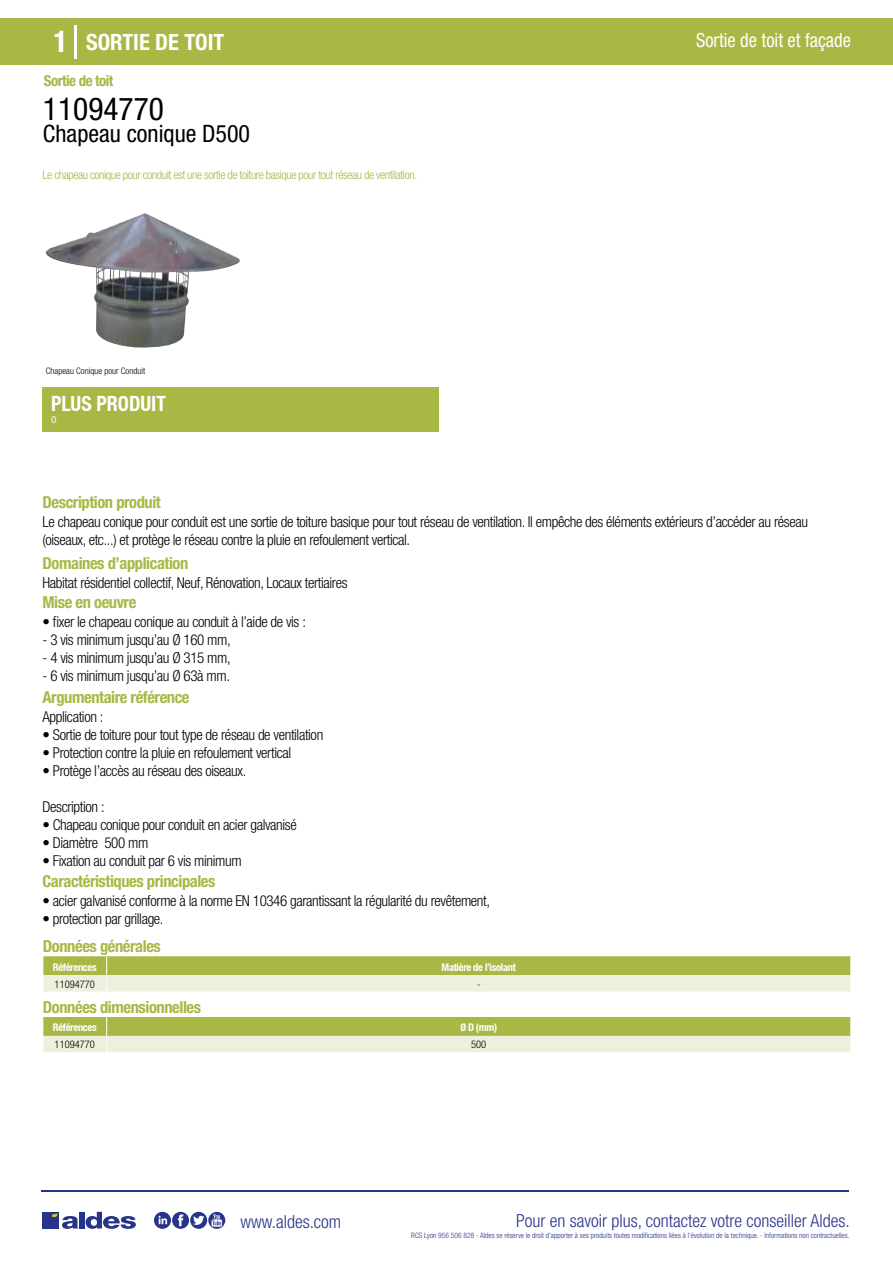
<style>
.page{position:relative;width:893px;height:1263px;background:#fff}
.page>*{position:absolute;margin:0;border:0;box-sizing:border-box;transform-origin:0 0}
.t1{font:condensed 31.5px "Helvetica Neue LT Std";color:#000}
.t2{font:condensed 24px "Helvetica Neue LT Std";color:#000}
.t3{font:700 condensed 22.5px "Helvetica Neue LT Std";color:#fff}
.t4{font:700 condensed 21px "Helvetica Neue";color:#fff;scale:.95 1}
.t5{font:condensed 19.5px "Helvetica Neue LT Std";color:#fff;scale:.95 1}
.t6{font:300 condensed 18px "Helvetica Neue";color:#28348b}
.t7{font:700 condensed 16.5px "Helvetica Neue LT Std";letter-spacing:-.025em;color:#a9b745}
.t8{font:300 condensed 15px/18px "Helvetica Neue LT Std";letter-spacing:-.025em;color:#000}
.t9{font:700 condensed 15px "Helvetica Neue LT Std";letter-spacing:-.035em;color:#a9b745}
.t10{font:300 condensed 12px "Helvetica Neue LT Std";letter-spacing:-.035em;color:#a9b745}
.t11{font:700 condensed 10.5px "Helvetica Neue";letter-spacing:-.03em;color:#fff}
.t12{font:300 condensed 10.5px "Helvetica Neue";color:#000}
.t13{font:10.5px "Myriad Pro";color:#fff}
.t14{font:300 condensed 9px "Helvetica Neue";color:#000}
.t15{font:300 condensed 7.5px "Helvetica Neue";color:#28348b}
.s1{font-size:30px}
</style>
<div class="page">
<div style="left:0;top:18px;width:893px;height:46px;background:#a9b745"></div>
<div style="left:43px;top:387px;width:396px;height:45px;background:#a9b745"></div>
<hr style="left:74px;top:25px;width:2px;height:33px;background:#fff">
<svg style="left:45px;top:213px;width:195px;height:135px"></svg>
<svg style="left:43px;top:956px;width:808px;height:36px;background:#cad28e"></svg>
<svg style="left:43px;top:1017px;width:808px;height:35px;background:#c8d18b"></svg>
<hr style="left:41px;top:1190px;width:808px;height:1px;background:#28348b">
<svg style="left:154px;top:1212px;width:71px;height:17px"></svg>
<div style="left:42px;top:1212px;width:17px;height:16px;background:#28348b"></div>
<div style="left:79px;top:1212px;width:5px;height:16px;background:#28348b"></div>
<svg style="left:86px;top:1212px;width:50px;height:17px"></svg>
<svg style="left:52px;top:1213px;width:26px;height:16px"></svg>
<h3 class="t3" style="left:54px;top:28px;width:172px"><span class="s1">1</span> SORTIE DE TOIT</h3>
<h3 class="t5" style="left:696px;top:29px;width:165px">Sortie de toit et façade</h3>
<p class="t9" style="left:44px;top:71px;width:71px">Sortie de toit</p>
<h1 class="t1" style="left:43px;top:91px;width:122px">11094770</h1>
<h2 class="t2" style="left:43px;top:120px;width:209px">Chapeau conique D500</h2>
<p class="t10" style="left:43px;top:167px;width:376px">Le chapeau conique pour conduit est une sortie de toiture basique pour tout réseau de ventilation.</p>
<p class="t14" style="left:46px;top:365px;width:101px">Chapeau Conique pour Conduit</p>
<h3 class="t4" style="left:51px;top:391px;width:122px">PLUS PRODUIT</h3>
<p class="t13" style="left:51px;top:413px;width:7px">0</p>
<p class="t7" style="left:43px;top:492px;width:120px">Description produit</p>
<p class="t8" style="left:43px;top:513px;width:767px">Le chapeau conique pour conduit est une sortie de toiture basique pour tout réseau de ventilation. Il empêche des éléments extérieurs d’accéder au réseau (oiseaux, etc...) et protège le réseau contre la pluie en refoulement vertical.</p>
<p class="t8" style="left:43px;top:573px;width:307px">Habitat résidentiel collectif, Neuf, Rénovation, Locaux tertiaires</p>
<p class="t8" style="left:43px;top:613px;width:265px">• fixer le chapeau conique au conduit à l’aide de vis :</p>
<p class="t8" style="left:43px;top:631px;width:190px">- 3 vis minimum jusqu’au Ø 160 mm,</p>
<p class="t8" style="left:43px;top:649px;width:190px">- 4 vis minimum jusqu’au Ø 315 mm,</p>
<p class="t8" style="left:43px;top:667px;width:189px">- 6 vis minimum jusqu’au Ø 63à mm.</p>
<p class="t7" style="left:43px;top:553px;width:147px">Domaines d’application</p>
<p class="t7" style="left:43px;top:592px;width:95px">Mise en oeuvre</p>
<p class="t7" style="left:43px;top:687px;width:149px">Argumentaire référence</p>
<p class="t8" style="left:43px;top:708px;width:62px">Application :</p>
<p class="t8" style="left:43px;top:726px;width:282px">• Sortie de toiture pour tout type de réseau de ventilation</p>
<p class="t8" style="left:43px;top:744px;width:250px">• Protection contre la pluie en refoulement vertical</p>
<p class="t8" style="left:43px;top:762px;width:205px">• Protège l’accès au réseau des oiseaux.</p>
<p class="t8" style="left:43px;top:798px;width:64px">Description :</p>
<p class="t8" style="left:43px;top:816px;width:256px">• Chapeau conique pour conduit en acier galvanisé</p>
<p class="t8" style="left:43px;top:834px;width:107px">• Diamètre 500 mm</p>
<p class="t8" style="left:43px;top:852px;width:201px">• Fixation au conduit par 6 vis minimum</p>
<p class="t7" style="left:43px;top:871px;width:174px">Caractéristiques principales</p>
<p class="t8" style="left:43px;top:892px;width:449px">• acier galvanisé conforme à la norme EN 10346 garantissant la régularité du revêtement,</p>
<p class="t8" style="left:43px;top:910px;width:123px">• protection par grillage.</p>
<p class="t7" style="left:43px;top:936px;width:119px">Données générales</p>
<p class="t11" style="left:53px;top:961px;width:45px">Références</p>
<p class="t11" style="left:442px;top:961px;width:76px">Matière de l’isolant</p>
<p class="t12" style="left:55px;top:978px;width:42px">11094770</p>
<p class="t12" style="left:477px;top:978px;width:5px">-</p>
<p class="t7" style="left:43px;top:997px;width:160px">Données dimensionnelles</p>
<p class="t11" style="left:53px;top:1021px;width:45px">Références</p>
<p class="t11" style="left:460px;top:1021px;width:38px">Ø D (mm)</p>
<p class="t12" style="left:55px;top:1038px;width:42px">11094770</p>
<p class="t12" style="left:471px;top:1038px;width:17px">500</p>
<p class="t6" style="left:240px;top:1211px;width:102px">www.aldes.com</p>
<p class="t6" style="left:516px;top:1211px;width:335px">Pour en savoir plus, contactez votre conseiller Aldes.</p>
<p class="t15" style="left:411px;top:1230px;width:440px">RCS Lyon 956 506 828 - Aldes se réserve le droit d’apporter à ses produits toutes modifications liées à l’évolution de la technique. - Informations non contractuelles.</p>
</div>
